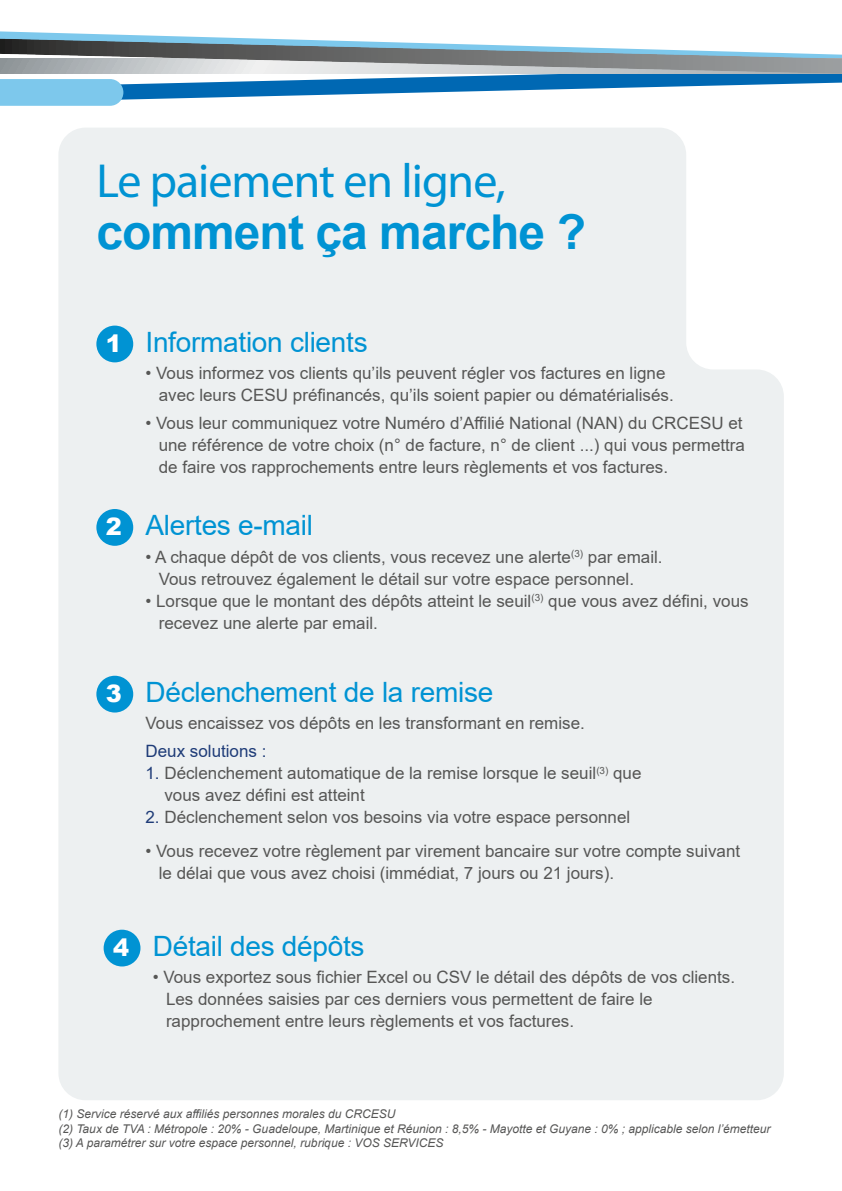
<style>
.page{position:relative;width:842px;height:1191px;background:#fff}
.page>*{position:absolute;margin:0;border:0;box-sizing:border-box;transform-origin:0 0}
.t1{font:48px "Myriad Pro";letter-spacing:-.02em;color:#0093d3}
.t2{font:700 48px "Arial";letter-spacing:-.02em;color:#0093d3}
.t3{font:28px "Arial";letter-spacing:-.01em;color:#0093d3}
.t4{font:900 24px "Arial";color:#fff}
.t5{font:17px/22px "Arial";color:#565655}
.t6{font:17px "Arial";color:#1f3c78}
.t7{font:italic 12px/14.4px "Arial";color:#565655}
.s1{color:#1f3c78}
</style>
<div class="page">
<div style="left:58px;top:128px;width:726px;height:972px;background:#edf0f1"></div>
<svg style="left:0;top:31px;width:842px;height:75px"></svg>
<div style="left:96px;top:325px;width:37px;height:37px;background:#0093d3;border-radius:50%"></div>
<div style="left:96px;top:509px;width:37px;height:37px;background:#0093d3;border-radius:50%"></div>
<div style="left:96px;top:675px;width:37px;height:37px;background:#0093d3;border-radius:50%"></div>
<div style="left:104px;top:929px;width:36px;height:37px;background:#0093d3;border-radius:50%"></div>
<h1 class="t1" style="left:96px;top:163px;width:411px">Le paiement en ligne,</h1>
<h1 class="t2" style="left:96px;top:214px;width:491px">comment ça marche ?</h1>
<h3 class="t4" style="left:106px;top:330px;width:18px">1</h3>
<h3 class="t4" style="left:106px;top:513px;width:18px">2</h3>
<h3 class="t4" style="left:106px;top:680px;width:18px">3</h3>
<h2 class="t3" style="left:146px;top:331px;width:224px">Information clients</h2>
<p class="t5" style="left:159px;top:364px;width:516px;text-indent:-13px">ï Vous informez vos clients qu’ils peuvent régler vos factures en ligne avec leurs CESU préfinancés, qu’ils soient papier ou dématérialisés.</p>
<p class="t5" style="left:159px;top:412px;width:588px;text-indent:-13px">• Vous leur communiquez votre Numéro d’Affilié National (NAN) du CRCESU et une référence de votre choix (n° de facture, n° de client ...) qui vous permettra de faire vos rapprochements entre leurs règlements et vos factures.</p>
<h2 class="t3" style="left:146px;top:514px;width:169px">Alertes e-mail</h2>
<p class="t5" style="left:146px;top:547px;width:519px">ï A chaque dépôt de vos clients, vous recevez une alerte<sup>(3)</sup> par email.</p>
<p class="t5" style="left:159px;top:567px;width:477px">Vous retrouvez également le détail sur votre espace personnel.</p>
<p class="t5" style="left:146px;top:591px;width:605px">ï Lorsque que le montant des dépôts atteint le seuil<sup>(3)</sup> que vous avez défini, vous</p>
<p class="t5" style="left:159px;top:611px;width:221px">recevez une alerte par email.</p>
<h2 class="t3" style="left:146px;top:681px;width:349px">Déclenchement de la remise</h2>
<p class="t5" style="left:146px;top:712px;width:441px">Vous encaissez vos dépôts en les transformant en remise.</p>
<p class="t6" style="left:146px;top:745px;width:122px">Deux solutions :</p>
<p class="t5" style="left:164px;top:763px;width:479px;text-indent:-19px"><span class="s1">1.</span> Déclenchement automatique de la remise lorsque le seuil<sup>(3)</sup> que vous avez défini est atteint</p>
<p class="t5" style="left:146px;top:802px;width:596px;line-height:33.4px"><span class="s1">2.</span> Déclenchement selon vos besoins via votre espace personnel<br>ï Vous recevez votre règlement par virement bancaire sur votre compte suivant</p>
<p class="t5" style="left:159px;top:861px;width:457px">le délai que vous avez choisi (immédiat, 7 jours ou 21 jours).</p>
<h3 class="t4" style="left:113px;top:933px;width:18px">4</h3>
<h2 class="t3" style="left:153px;top:935px;width:213px">Détail des dépôts</h2>
<p class="t5" style="left:166px;top:966px;width:571px;text-indent:-13px">• Vous exportez sous fichier Excel ou CSV le détail des dépôts de vos clients.<br>Les données saisies par ces derniers vous permettent de faire le rapprochement entre leurs règlements et vos factures.</p>
<p class="t7" style="left:58px;top:1107px;width:714px">(1) Service réservé aux affiliés personnes morales du CRCESU<br>(2) Taux de TVA : Métropole : 20% - Guadeloupe, Martinique et Réunion : 8,5% - Mayotte et Guyane : 0% ; applicable selon l’émetteur (3) A paramétrer sur votre espace personnel, rubrique : VOS SERVICES</p>
</div>
